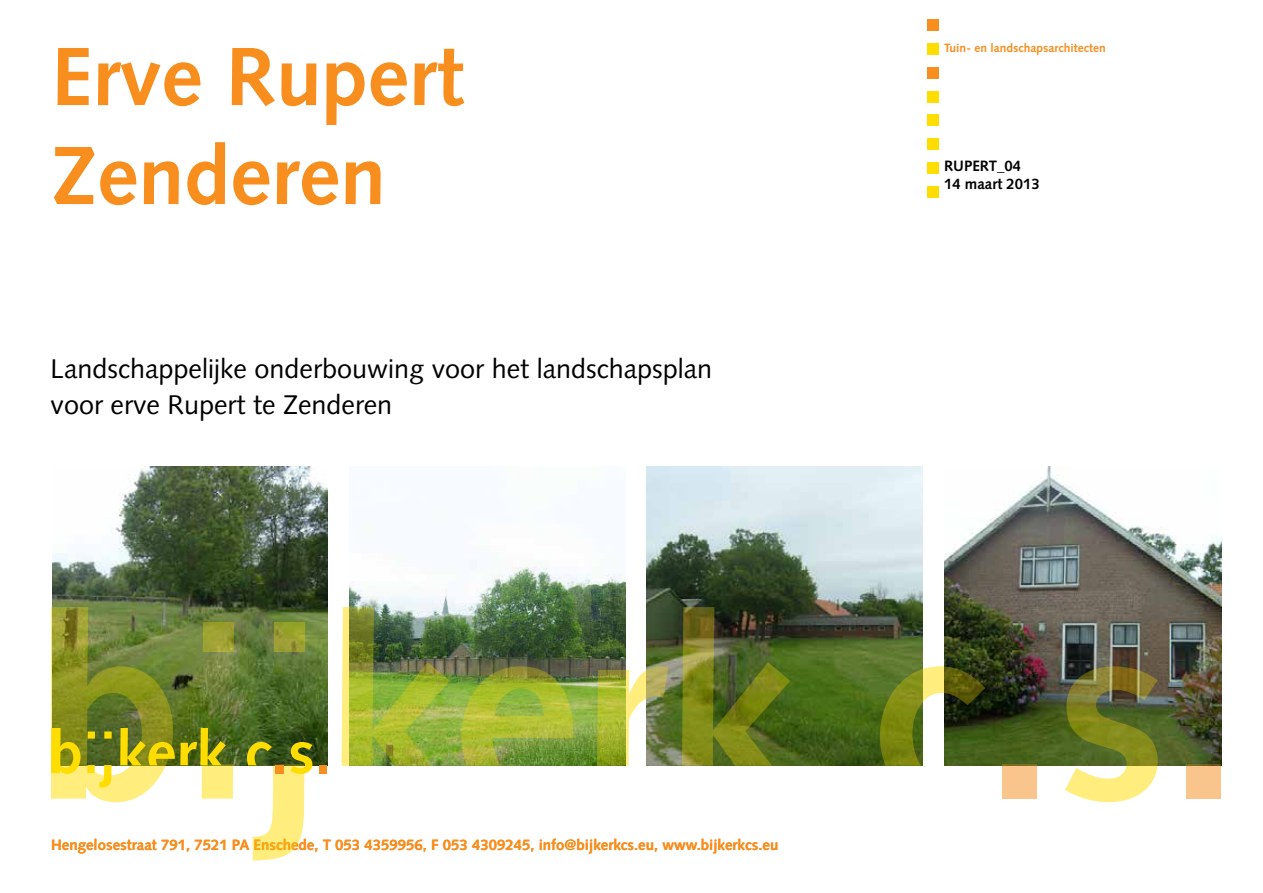
<style>
.page{position:relative;width:1263px;height:893px;background:#fff}
.page>*{position:absolute;margin:0;border:0;box-sizing:border-box;transform-origin:0 0}
.t1{font:700 82.5px/99px "Syntax";color:#f78e1e}
.t2{font:27px/36px "Syntax LT Std";color:#000}
.t3{font:700 15px "Syntax";color:#f78e1e}
.t4{font:700 15px/18px "Syntax";color:#000}
.t5{font:700 12px "Syntax";color:#f78e1e}
</style>
<div class="page">
<img style="left:646px;top:466px;width:276px;height:299px">
<img style="left:944px;top:466px;width:277px;height:299px">
<img style="left:349px;top:560px;width:276px;height:205px">
<img style="left:52px;top:467px;width:276px;height:298px">
<div style="left:927px;top:114px;width:11px;height:12px;background:#fd0"></div>
<div style="left:927px;top:138px;width:11px;height:12px;background:#fd0"></div>
<div style="left:927px;top:162px;width:11px;height:12px;background:#fd0"></div>
<div style="left:927px;top:186px;width:11px;height:12px;background:#fd0"></div>
<div style="left:927px;top:91px;width:11px;height:12px;background:#fd0"></div>
<div style="left:927px;top:67px;width:11px;height:12px;background:#f78e1e"></div>
<div style="left:927px;top:43px;width:11px;height:12px;background:#fd0"></div>
<div style="left:927px;top:19px;width:11px;height:12px;background:#f78e1e"></div>
<div style="left:1002px;top:765px;width:34px;height:34px;background:#fac58c"></div>
<svg style="left:1065px;top:666px;width:93px;height:136px;background:#92944b"></svg>
<div style="left:1186px;top:764px;width:34px;height:35px;background:#fac58c"></div>
<img style="left:342px;top:607px;width:108px;height:159px">
<img style="left:597px;top:666px;width:71px;height:100px">
<img style="left:682px;top:607px;width:108px;height:159px">
<svg style="left:880px;top:666px;width:105px;height:100px;background:#76813b"></svg>
<div style="left:202px;top:764px;width:31px;height:35px;background:#ffed7d"></div>
<img style="left:462px;top:666px;width:111px;height:100px">
<svg style="left:226px;top:622px;width:8px;height:30px"></svg>
<svg style="left:274px;top:622px;width:31px;height:30px"></svg>
<div style="left:319px;top:765px;width:8px;height:8px;background:#f78e1e"></div>
<svg style="left:247px;top:742px;width:65px;height:118px"></svg>
<svg style="left:51px;top:607px;width:175px;height:195px;background:#969d41"></svg>
<div style="left:88px;top:731px;width:7px;height:8px;background:#fd0"></div>
<div style="left:104px;top:731px;width:8px;height:8px;background:#fd0"></div>
<h1 class="t1" style="left:51px;top:28px;width:414px">Erve Rupert<br>Zenderen</h1>
<p class="t5" style="left:944px;top:41px;width:163px">Tuin- en landschapsarchitecten</p>
<p class="t4" style="left:944px;top:157px;width:97px">RUPERT_04<br>14 maart 2013</p>
<h2 class="t2" style="left:50px;top:351px;width:663px">Landschappelijke onderbouwing voor het landschapsplan voor erve Rupert te Zenderen</h2>
<p class="t3" style="left:51px;top:836px;width:729px">Hengelosestraat 791, 7521 PA Enschede, T 053 4359956, F 053 4309245, info@bijkerkcs.eu, www.bijkerkcs.eu</p>
</div>
